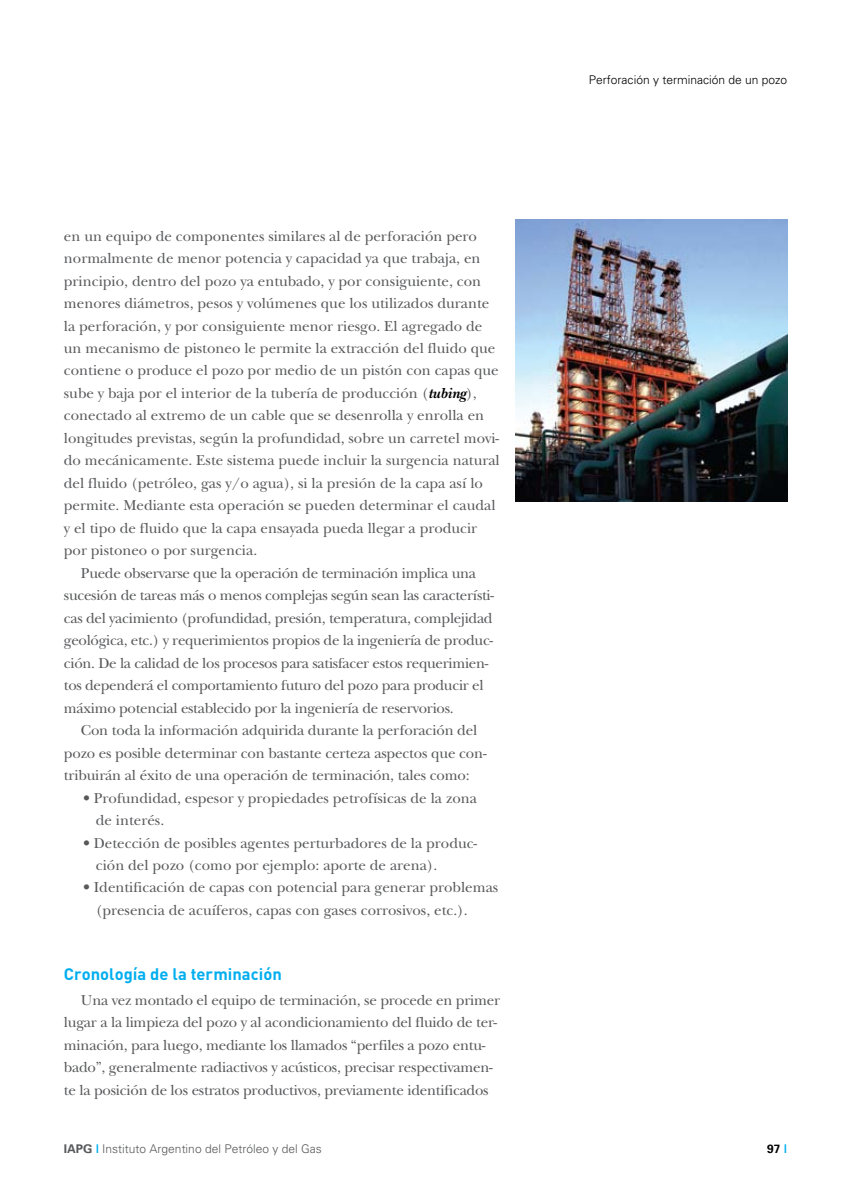
<style>
.page{position:relative;width:851px;height:1191px;background:#fff}
.page>*{position:absolute;margin:0;border:0;box-sizing:border-box;transform-origin:0 0}
.t1{font:700 16.5px "DIN";letter-spacing:.005em;color:#00aeef}
.t2{font:15px/22.5px "New Baskerville Std";color:#58595b}
.t3{font:15px "New Baskerville Std";letter-spacing:-.02em;color:#58595b}
.t4{font:300 12px "Univers";color:#58595b}
.t5{font:300 12px "Univers";color:#000}
.t6{font:700 12px "Univers";color:#000}
.s1{font-weight:700;font-style:italic;color:#000}
.s2{font-weight:700}
.s3{font-weight:700;color:#00aeef}
.s4{color:#00aeef}
</style>
<div class="page">
<img style="left:515px;top:219px;width:272px;height:282px">
<p class="t2" style="left:64px;top:225px;width:414px">en un equipo de componentes similares al de perforación pero</p>
<p class="t2" style="left:64px;top:247px;width:418px">normalmente de menor potencia y capacidad ya que trabaja, en</p>
<p class="t2" style="left:64px;top:269px;width:419px">principio, dentro del pozo ya entubado, y por consiguiente, con</p>
<p class="t2" style="left:64px;top:292px;width:427px">menores diámetros, pesos y volúmenes que los utilizados durante</p>
<p class="t2" style="left:64px;top:314px;width:420px">la perforación, y por consiguiente menor riesgo. El agregado de</p>
<p class="t2" style="left:64px;top:337px;width:433px">un mecanismo de pistoneo le permite la extracción del fluido que</p>
<p class="t2" style="left:64px;top:359px;width:436px">contiene o produce el pozo por medio de un pistón con capas que</p>
<p class="t2" style="left:64px;top:382px;width:414px">sube y baja por el interior de la tubería de producción (<span class="s1">tubing</span>),</p>
<p class="t2" style="left:64px;top:404px;width:422px">conectado al extremo de un cable que se desenrolla y enrolla en</p>
<p class="t2" style="left:64px;top:427px;width:437px">longitudes previstas, según la profundidad, sobre un carretel movi-</p>
<p class="t2" style="left:64px;top:449px;width:437px">do mecánicamente. Este sistema puede incluir la surgencia natural</p>
<p class="t2" style="left:64px;top:472px;width:420px">del fluido (petróleo, gas y/o agua), si la presión de la capa así lo</p>
<p class="t2" style="left:64px;top:494px;width:433px">permite. Mediante esta operación se pueden determinar el caudal</p>
<p class="t2" style="left:64px;top:517px;width:415px">y el tipo de fluido que la capa ensayada pueda llegar a producir</p>
<p class="t2" style="left:64px;top:539px;width:195px">por pistoneo o por surgencia.</p>
<p class="t3" style="left:81px;top:564px;width:396px">Puede observarse que la operación de terminación implica una</p>
<p class="t3" style="left:64px;top:586px;width:431px">sucesión de tareas más o menos complejas según sean las característi-</p>
<p class="t3" style="left:64px;top:609px;width:430px">cas del yacimiento (profundidad, presión, temperatura, complejidad</p>
<p class="t3" style="left:64px;top:631px;width:431px">geológica, etc.) y requerimientos propios de la ingeniería de produc-</p>
<p class="t3" style="left:64px;top:654px;width:426px">ción. De la calidad de los procesos para satisfacer estos requerimien-</p>
<p class="t3" style="left:64px;top:676px;width:421px">tos dependerá el comportamiento futuro del pozo para producir el</p>
<p class="t3" style="left:64px;top:699px;width:391px">máximo potencial establecido por la ingeniería de reservorios.</p>
<p class="t2" style="left:81px;top:719px;width:398px">Con toda la información adquirida durante la perforación del</p>
<p class="t2" style="left:64px;top:741px;width:424px">pozo es posible determinar con bastante certeza aspectos que con-</p>
<p class="t2" style="left:64px;top:764px;width:407px">tribuirán al éxito de una operación de terminación, tales como:</p>
<p class="t2" style="left:96px;top:786px;width:382px;text-indent:-13px">• Profundidad, espesor y propiedades petrofísicas de la zona de interés.</p>
<p class="t2" style="left:96px;top:831px;width:383px;text-indent:-13px">• Detección de posibles agentes perturbadores de la produc&shy;ción del pozo (como por ejemplo: aporte de arena).</p>
<p class="t2" style="left:96px;top:876px;width:404px;text-indent:-13px">• Identificación de capas con potencial para generar problemas (presencia de acuíferos, capas con gases corrosivos, etc.).</p>
<p class="t1" style="left:64px;top:962px;width:219px">Cronología de la terminación</p>
<p class="t2" style="left:64px;top:988px;width:437px;text-indent:17px">Una vez montado el equipo de terminación, se procede en primer lugar a la limpieza del pozo y al acondicionamiento del fluido de ter&shy;minación, para luego, mediante los llamados “perfiles a pozo entu&shy;bado”, generalmente radiactivos y acústicos, precisar respectivamen&shy;te la posición de los estratos productivos, previamente identificados</p>
<p class="t4" style="left:64px;top:1141px;width:259px"><span class="s2">IAPG</span> <span class="s3">|</span> Instituto Argentino del Petróleo y del Gas</p>
<p class="t5" style="left:589px;top:73px;width:200px">Perforación y terminación de un pozo</p>
<p class="t6" style="left:767px;top:1141px;width:22px">97 <span class="s4">|</span></p>
</div>
